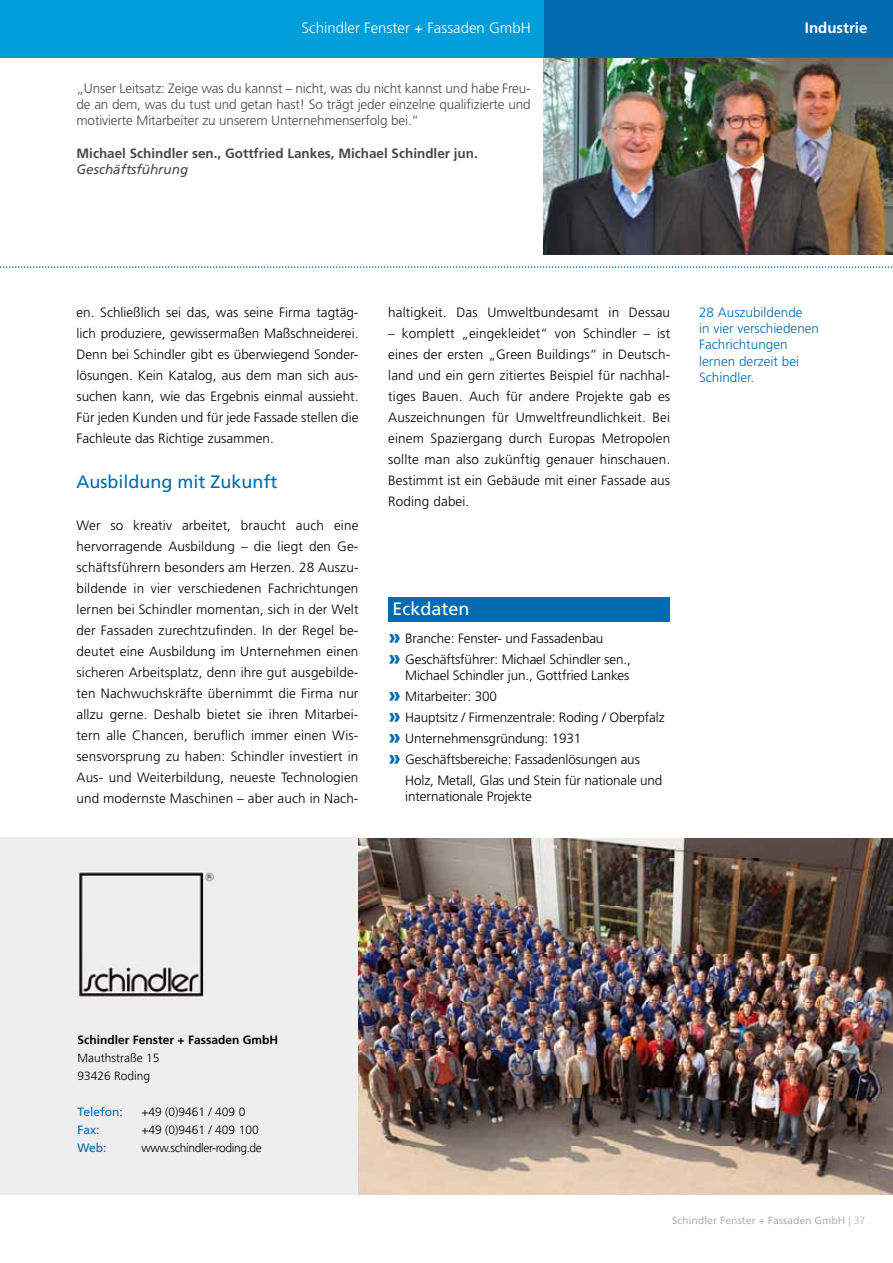
<style>
.page{position:relative;width:893px;height:1263px;background:#fff}
.page>*{position:absolute;margin:0;border:0;box-sizing:border-box;transform-origin:0 0}
.t1{font:18px "Frutiger LT Std";color:#006baf}
.t2{font:18px "Frutiger LT Std";color:#fff}
.t3{font:300 15px "Frutiger LT Std";color:#fff}
.t4{font:700 15px "Frutiger LT Std";color:#fff}
.t5{font:300 13.5px/21px "Frutiger LT Std";letter-spacing:-.01em;color:#000;text-align:justify}
.t6{font:300 13.5px/16.2px "Frutiger LT Std";letter-spacing:-.01em;color:#494948;text-align:justify}
.t7{font:300 13.5px/16.2px "Frutiger LT Std";color:#006baf}
.t8{font:700 13.5px "Frutiger LT Std";color:#494948}
.t9{font:300 13.5px "Frutiger LT Std";letter-spacing:.01em;color:#000}
.t10{font:italic 13.5px "Frutiger LT Std";color:#494948}
.t11{font:300 12px/18px "Frutiger LT Std";color:#000}
.t12{font:700 12px "Frutiger LT Std";color:#000}
.t13{font:300 12px "Frutiger LT Std";letter-spacing:-.03em;color:#000}
.t14{font:12px "Frutiger LT Std";color:#006baf}
.t15{font:10.5px "Frutiger LT Std";color:#b2b2b1}
.s1{font-weight:900;font-size:21px;color:#006baf}
.s2{font-weight:300}
</style>
<div class="page">
<div style="left:0;top:838px;width:358px;height:357px;background:#efeeef"></div>
<img style="left:543px;top:57px;width:350px;height:197px">
<div style="left:388px;top:597px;width:281px;height:25px;background:#006baf"></div>
<svg style="left:0;top:266px;width:893px;height:2px"></svg>
<img style="left:358px;top:838px;width:535px;height:356px">
<img style="left:77px;top:872px;width:137px;height:126px">
<div style="left:543px;top:0;width:350px;height:57px;background:#006baf"></div>
<div style="left:0;top:0;width:543px;height:57px;background:#009ddb"></div>
<p class="t3" style="left:302px;top:19px;width:231px">Schindler Fenster + Fassaden GmbH</p>
<p class="t6" style="left:77px;top:80px;width:456px">„Unser Leitsatz: Zeige was du kannst – nicht, was du nicht kannst und habe Freu&shy;de an dem, was du tust und getan hast! So trägt jeder einzelne qualifizierte und motivierte Mitarbeiter zu unserem Unternehmenserfolg bei.“</p>
<p class="t8" style="left:77px;top:145px;width:403px">Michael Schindler sen., Gottfried Lankes, Michael Schindler jun.</p>
<p class="t10" style="left:77px;top:161px;width:113px">Geschäftsführung</p>
<p class="t4" style="left:805px;top:18px;width:64px">Industrie</p>
<p class="t5" style="left:77px;top:302px;width:283px">en. Schließlich sei das, was seine Firma tagtäg&shy;lich produziere, gewissermaßen Maßschneiderei.<br>Denn bei Schindler gibt es überwiegend Sonder&shy;lösungen. Kein Katalog, aus dem man sich aus&shy;suchen kann, wie das Ergebnis einmal aussieht.<br>Für jeden Kunden und für jede Fassade stellen die Fachleute das Richtige zusammen.</p>
<h1 class="t1" style="left:77px;top:471px;width:203px">Ausbildung mit Zukunft</h1>
<p class="t5" style="left:77px;top:515px;width:283px">Wer so kreativ arbeitet, braucht auch eine hervorragende Ausbildung – die liegt den Ge&shy;schäftsführern besonders am Herzen. 28 Auszu&shy;bildende in vier verschiedenen Fachrichtungen lernen bei Schindler momentan, sich in der Welt der Fassaden zurechtzufinden. In der Regel be&shy;deutet eine Ausbildung im Unternehmen einen sicheren Arbeitsplatz, denn ihre gut ausgebilde&shy;ten Nachwuchskräfte übernimmt die Firma nur allzu gerne. Deshalb bietet sie ihren Mitarbei&shy;tern alle Chancen, beruflich immer einen Wis&shy;sensvorsprung zu haben: Schindler investiert in Aus- und Weiterbildung, neueste Technologien und modernste Maschinen – aber auch in Nach-</p>
<p class="t9" style="left:388px;top:305px;width:283px">haltigkeit. Das Umweltbundesamt in Dessau</p>
<p class="t5" style="left:388px;top:323px;width:283px">– komplett „eingekleidet“ von Schindler – ist eines der ersten „Green Buildings“ in Deutsch&shy;land und ein gern zitiertes Beispiel für nachhal&shy;tiges Bauen. Auch für andere Projekte gab es Auszeichnungen für Umweltfreundlichkeit. Bei einem Spaziergang durch Europas Metropolen sollte man also zukünftig genauer hinschauen.<br>Bestimmt ist ein Gebäude mit einer Fassade aus Roding dabei.</p>
<p class="t7" style="left:699px;top:304px;width:122px">28 Auszubildende<br>in vier verschiedenen<br>Fachrichtungen lernen derzeit bei<br>Schindler.</p>
<h1 class="t2" style="left:392px;top:598px;width:79px">Eckdaten</h1>
<p class="t5" style="left:388px;top:628px;width:244px"><span class="s1">»</span> Branche: Fenster- und Fassadenbau<br><span class="s1">»</span> Geschäftsführer: Michael Schindler sen.,</p>
<p class="t5" style="left:388px;top:665px;width:278px;text-align:left;text-indent:17px">Michael Schindler jun., Gottfried Lankes<br><span class="s1">»</span> Mitarbeiter: 300<br><span class="s1">»</span> Hauptsitz / Firmenzentrale: Roding / Oberpfalz <span class="s1">»</span> Unternehmensgründung: 1931<br><span class="s1">»</span> Geschäftsbereiche: Fassadenlösungen aus</p>
<p class="t5" style="left:405px;top:772px;width:259px;line-height:16.2px">Holz, Metall, Glas und Stein für nationale und internationale Projekte</p>
<p class="t12" style="left:78px;top:1033px;width:202px">Schindler Fenster + Fassaden GmbH</p>
<p class="t11" style="left:78px;top:1049px;width:84px">Mauthstraße 15<br>93426 Roding</p>
<p class="t14" style="left:78px;top:1105px;width:47px">Telefon:</p>
<p class="t11" style="left:141px;top:1103px;width:105px">+49 (0)9461 / 409 0</p>
<p class="t14" style="left:78px;top:1123px;width:24px">Fax:</p>
<p class="t11" style="left:141px;top:1121px;width:119px">+49 (0)9461 / 409 100</p>
<p class="t14" style="left:78px;top:1141px;width:30px">Web:</p>
<p class="t13" style="left:141px;top:1141px;width:122px">www.schindler-roding.de</p>
<p class="t15" style="left:672px;top:1214px;width:195px">Schindler Fenster + Fassaden GmbH <span class="s2">| 37</span></p>
</div>
